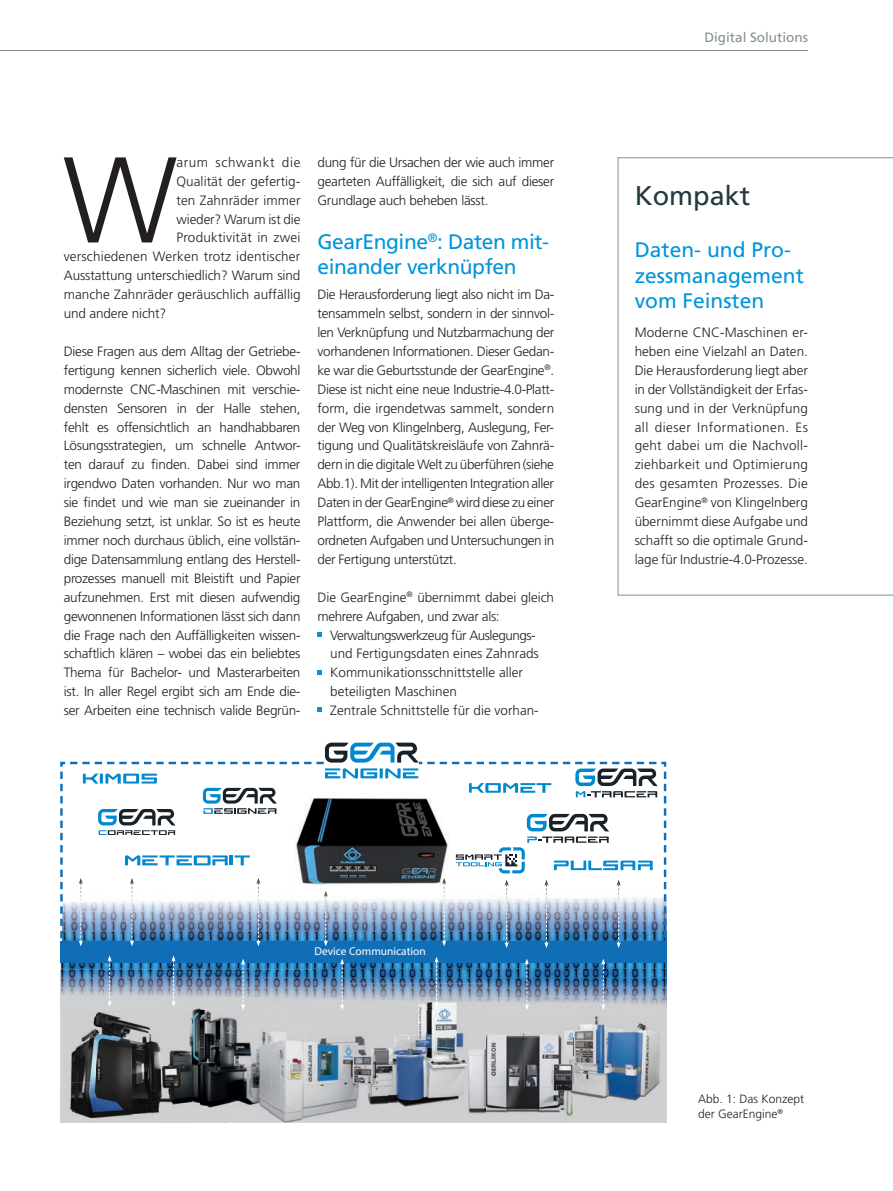
<style>
.page{position:relative;width:893px;height:1191px;background:#fff}
.page>*{position:absolute;margin:0;border:0;box-sizing:border-box;transform-origin:0 0}
.t1{font:300 121.8px "Frutiger LT Std";color:#231f20}
.t2{font:27px "Frutiger LT Std";color:#233942}
.t3{font:21px/25.2px "Frutiger LT Std";letter-spacing:-.02em;color:#0095d9}
.t4{font:21px/25.2px "Frutiger LT Std";color:#0095d9}
.t5{font:300 13.5px/18.9px "Frutiger LT Std";letter-spacing:-.005em;color:#231f20;text-align:justify}
.t6{font:300 13.5px "Frutiger LT Std";letter-spacing:.015em;color:#231f20}
.t7{font:300 13.5px "Frutiger LT Std";letter-spacing:.02em;color:#231f20}
.t8{font:13.5px "Frutiger LT Std";color:#828f96}
.t9{font:300 13.5px "Frutiger LT Std";letter-spacing:.045em;color:#231f20}
.t10{font:300 12px/14.4px "Frutiger LT Std";color:#231f20}
.t11{font:11.4px "Myriad Pro";color:#fff}
</style>
<div class="page">
<img style="left:61px;top:962px;width:252px;height:40px">
<img style="left:313px;top:962px;width:353px;height:7px">
<img style="left:313px;top:969px;width:252px;height:41px">
<img style="left:565px;top:969px;width:101px;height:27px">
<img style="left:200px;top:1010px;width:31px;height:111px">
<img style="left:97px;top:973px;width:53px;height:29px">
<img style="left:150px;top:973px;width:106px;height:37px">
<img style="left:256px;top:973px;width:53px;height:29px">
<img style="left:666px;top:996px;width:1px;height:119px">
<img style="left:585px;top:1010px;width:81px;height:53px">
<img style="left:603px;top:1063px;width:63px;height:52px">
<img style="left:544px;top:996px;width:122px;height:14px">
<img style="left:388px;top:1010px;width:98px;height:37px">
<img style="left:388px;top:1047px;width:58px;height:37px">
<img style="left:388px;top:1084px;width:58px;height:37px">
<img style="left:348px;top:983px;width:138px;height:27px">
<img style="left:231px;top:1085px;width:157px;height:38px">
<img style="left:309px;top:1002px;width:39px;height:83px">
<img style="left:231px;top:1002px;width:78px;height:119px">
<img style="left:348px;top:1002px;width:40px;height:119px">
<img style="left:446px;top:1016px;width:98px;height:53px">
<img style="left:446px;top:1069px;width:118px;height:52px">
<img style="left:564px;top:1115px;width:39px;height:6px">
<img style="left:544px;top:1016px;width:59px;height:99px">
<img style="left:60px;top:1002px;width:37px;height:80px">
<img style="left:60px;top:1082px;width:93px;height:40px">
<img style="left:61px;top:1002px;width:36px;height:8px">
<img style="left:97px;top:1002px;width:103px;height:119px">
<div style="left:60px;top:941px;width:606px;height:21px;background:#106eb7"></div>
<svg style="left:108px;top:955px;width:4px;height:52px"></svg>
<svg style="left:171px;top:955px;width:5px;height:52px"></svg>
<svg style="left:241px;top:959px;width:4px;height:51px"></svg>
<svg style="left:340px;top:959px;width:4px;height:51px"></svg>
<svg style="left:434px;top:957px;width:5px;height:51px"></svg>
<svg style="left:525px;top:959px;width:4px;height:51px"></svg>
<svg style="left:601px;top:959px;width:4px;height:51px"></svg>
<img style="left:60px;top:742px;width:606px;height:206px">
<hr style="left:0;top:50px;width:808px;height:1px;background:#828f96">
<svg style="left:317px;top:632px;width:5px;height:4px"></svg>
<svg style="left:317px;top:670px;width:5px;height:4px"></svg>
<svg style="left:317px;top:707px;width:5px;height:5px"></svg>
<svg style="left:618px;top:157px;width:275px;height:438px"></svg>
<h1 class="t1" style="left:63px;top:131px;width:116px">W</h1>
<p class="t9" style="left:176px;top:154px;width:125px">arum schwankt die</p>
<p class="t5" style="left:176px;top:172px;width:125px">Qualität der gefertig-</p>
<p class="t5" style="left:176px;top:191px;width:126px">ten Zahnräder immer</p>
<p class="t5" style="left:176px;top:210px;width:126px">wieder? Warum ist die</p>
<p class="t7" style="left:176px;top:230px;width:126px">Produktivität in zwei</p>
<p class="t6" style="left:64px;top:249px;width:238px">verschiedenen Werken trotz identischer</p>
<p class="t5" style="left:64px;top:266px;width:238px">Ausstattung unterschiedlich? Warum sind</p>
<p class="t5" style="left:64px;top:285px;width:238px">manche Zahnräder geräuschlich auffällig</p>
<p class="t5" style="left:64px;top:304px;width:104px">und andere nicht?</p>
<p class="t5" style="left:64px;top:342px;width:238px">Diese Fragen aus dem Alltag der Getriebe&shy;fertigung kennen sicherlich viele. Obwohl modernste CNC-Maschinen mit verschie&shy;densten Sensoren in der Halle stehen, fehlt es offensichtlich an handhabbaren Lösungsstrategien, um schnelle Antwor&shy;ten darauf zu finden. Dabei sind immer irgendwo Daten vorhanden. Nur wo man sie findet und wie man sie zueinander in Beziehung setzt, ist unklar. So ist es heute immer noch durchaus üblich, eine vollstän&shy;dige Datensammlung entlang des Herstell&shy;prozesses manuell mit Bleistift und Papier aufzunehmen. Erst mit diesen aufwendig gewonnenen Informationen lässt sich dann die Frage nach den Auffälligkeiten wissen&shy;schaftlich klären – wobei das ein beliebtes Thema für Bachelor- und Masterarbeiten ist. In aller Regel ergibt sich am Ende die&shy;ser Arbeiten eine technisch valide Begrün-</p>
<p class="t5" style="left:317px;top:153px;width:238px">dung für die Ursachen der wie auch immer gearteten Auffälligkeit, die sich auf dieser Grundlage auch beheben lässt.</p>
<h3 class="t3" style="left:317px;top:229px;width:233px">GearEngine<sup>®</sup>: Daten mit&shy;einander verknüpfen</h3>
<p class="t5" style="left:317px;top:285px;width:238px">Die Herausforderung liegt also nicht im Da&shy;tensammeln selbst, sondern in der sinnvol&shy;len Verknüpfung und Nutzbarmachung der vorhandenen Informationen. Dieser Gedan&shy;ke war die Geburtsstunde der GearEngine<sup>®</sup>.<br>Diese ist nicht eine neue Industrie-4.0-Platt&shy;form, die irgendetwas sammelt, sondern der Weg von Klingelnberg, Auslegung, Fer&shy;tigung und Qualitätskreisläufe von Zahnrä&shy;dern in die digitale Welt zu überführen (siehe Abb.1). Mit der intelligenten Integration aller Daten in der GearEngine<sup>®</sup> wird diese zu einer Plattform, die Anwender bei allen überge&shy;ordneten Aufgaben und Untersuchungen in der Fertigung unterstützt.</p>
<p class="t5" style="left:317px;top:588px;width:238px">Die GearEngine<sup>®</sup> übernimmt dabei gleich mehrere Aufgaben, und zwar als:</p>
<p class="t5" style="left:330px;top:625px;width:210px;text-align:left">Verwaltungswerkzeug für Auslegungs&shy;und Fertigungsdaten eines Zahnrads Kommunikationsschnittstelle aller beteiligten Maschinen<br>Zentrale Schnittstelle für die vorhan-</p>
<p class="t8" style="left:704px;top:29px;width:105px">Digital Solutions</p>
<h2 class="t2" style="left:635px;top:179px;width:117px">Kompakt</h2>
<h3 class="t4" style="left:635px;top:238px;width:171px">Daten- und Pro&shy;zessmanagement vom Feinsten</h3>
<p class="t5" style="left:635px;top:323px;width:175px">Moderne CNC-Maschinen er&shy;heben eine Vielzahl an Daten.<br>Die Herausforderung liegt aber in der Vollständigkeit der Erfas&shy;sung und in der Verknüpfung all dieser Informationen. Es geht dabei um die Nachvoll&shy;ziehbarkeit und Optimierung des gesamten Prozesses. Die GearEngine<sup>®</sup> von Klingelnberg übernimmt diese Aufgabe und schafft so die optimale Grund&shy;lage für Industrie-4.0-Prozesse.</p>
<p class="t11" style="left:314px;top:944px;width:113px">Device Communication</p>
<p class="t10" style="left:698px;top:1092px;width:108px">Abb. 1: Das Konzept der GearEngine<sup>®</sup></p>
</div>
